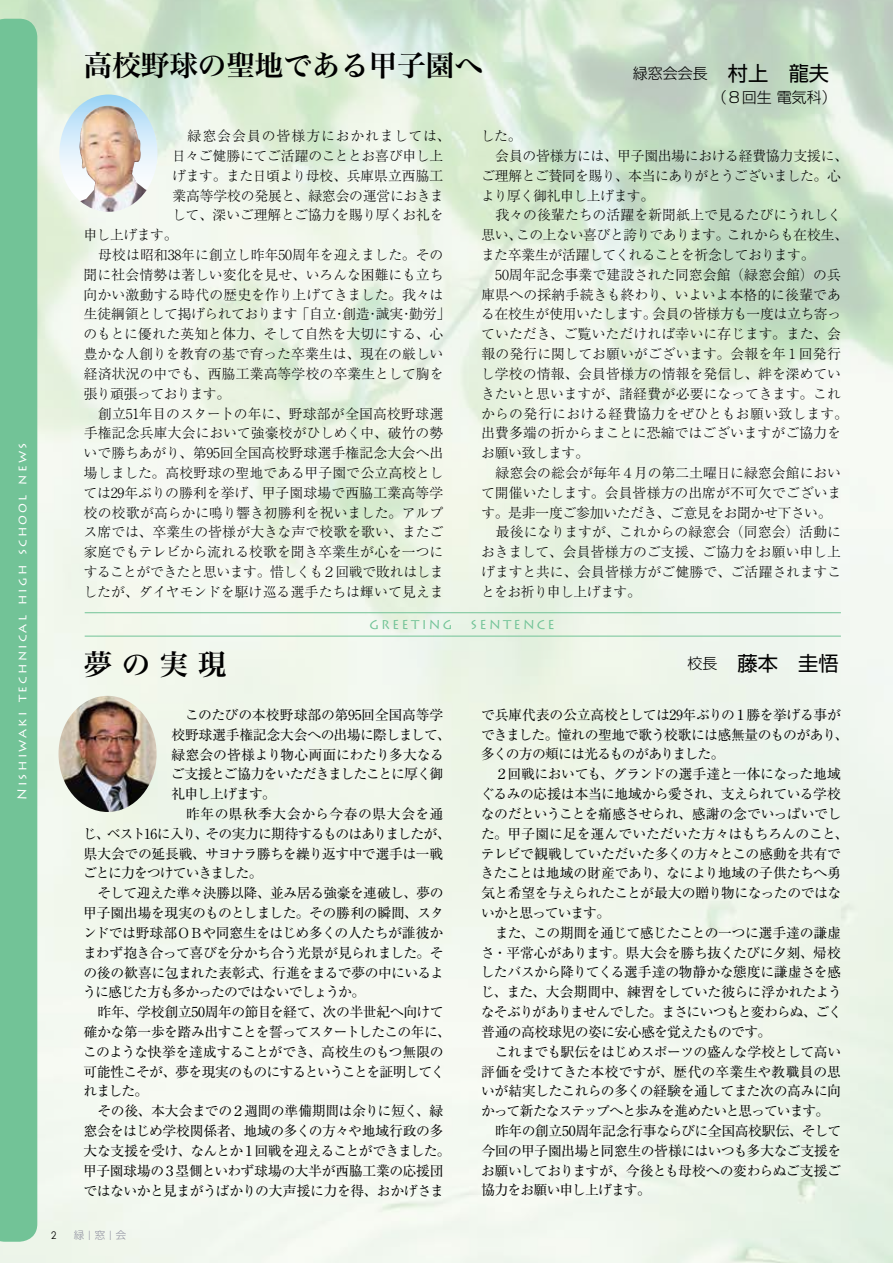
<style>
.page{position:relative;width:893px;height:1263px;background:#fff}
.page>*{position:absolute;margin:0;border:0;box-sizing:border-box;transform-origin:0 0}
.t1{font:28.5px "Hira Min Pro W6";color:#000}
.t2{font:20.25px "Shin Go Pro";color:#000}
.t3{font:300 15px/24px "Shin Go Pro";color:#000;text-align:center}
.t4{font:13.8px/19.8px "Ryumin Pro";letter-spacing:-.035em;color:#000}
.t5{font:300 13.8px/19.8px "Ryumin Pro";color:#000}
.t6{font:13.8px "Ryumin Pro";letter-spacing:-.065em;color:#000}
.t7{font:300 13.8px "Ryumin Pro";letter-spacing:-.04em;color:#000}
.t8{font:13.8px "Ryumin Pro";letter-spacing:-.07em;color:#000}
.t9{font:13.8px "Ryumin Pro";letter-spacing:-.06em;color:#000}
.t10{font:300 13.8px "Ryumin Pro";letter-spacing:-.03em;color:#000}
.t11{font:13.8px "Ryumin Pro";letter-spacing:-.015em;color:#000}
.t12{font:13.8px "Ryumin Pro";letter-spacing:-.005em;color:#000}
.t13{font:300 13.8px "Ryumin Pro";letter-spacing:-.02em;color:#000}
.t14{font:13.8px "Ryumin Pro";letter-spacing:.035em;color:#000}
.t15{font:300 13.8px "Ryumin Pro";letter-spacing:.065em;color:#000}
.t16{font:13.8px "Ryumin Pro";letter-spacing:-.055em;color:#000}
.t17{font:12.75px "Lithos Pro";letter-spacing:.175em;color:#fff}
.t18{font:12.75px "Lithos Pro";letter-spacing:.175em;color:#72c397}
.t19{font:300 10.5px "Shin Go Pro";color:#9192a1}
.t20{font:300 10.5px "Shin Go Pro";color:#9192a1;scale:.88 1}
.t21{font:10.5px "Century Gothic";color:#000;scale:.9 1}
.s1{font-weight:400;font-size:20.25px}
.s2{font-weight:300;font-size:15px}
</style>
<div class="page">
<div style="left:0;top:19px;width:37px;height:1223px;background:#72c397"></div>
<hr style="left:85px;top:612px;width:756px;height:1px;background:#72c397">
<hr style="left:85px;top:636px;width:756px;height:1px;background:#72c397">
<svg style="left:59px;top:94px;width:99px;height:118px"></svg>
<img style="left:80px;top:106px;width:67px;height:106px">
<img style="left:58px;top:696px;width:99px;height:116px">
<p class="t17" style="left:15px;top:800px;width:359px;rotate:-90deg">Nishiwaki technical high school news</p>
<h1 class="t1" style="left:84px;top:40px;width:400px">高校野球の聖地である甲子園へ</h1>
<p class="t3" style="left:624px;top:60px;width:214px">緑窓会会長 　<span class="s1">村上　龍夫　　　　　</span>（８回生 電気科）</p>
<p class="t15" style="left:173px;top:125px;width:279px">　緑窓会会員の皆様方におかれましては、</p>
<p class="t5" style="left:172px;top:145px;width:273px">日々ご健勝にてご活躍のこととお喜び申し上</p>
<p class="t5" style="left:172px;top:165px;width:272px">げます。また日頃より母校、兵庫県立西脇工</p>
<p class="t5" style="left:172px;top:184px;width:273px">業高等学校の発展と、緑窓会の運営におきま</p>
<p class="t13" style="left:172px;top:204px;width:273px">して、深いご理解とご協力を賜り厚くお礼を</p>
<p class="t5" style="left:84px;top:224px;width:95px">申し上げます。</p>
<p class="t5" style="left:84px;top:244px;width:361px">　母校は昭和38年に創立し昨年50周年を迎えました。その</p>
<p class="t5" style="left:84px;top:264px;width:361px">聞に社会情勢は著しい変化を見せ、いろんな困難にも立ち</p>
<p class="t5" style="left:84px;top:283px;width:361px">向かい激動する時代の歴史を作り上げてきました。我々は</p>
<p class="t10" style="left:84px;top:303px;width:368px">生徒綱領として掲げられております「自立・創造・誠実・勤労」</p>
<p class="t5" style="left:84px;top:323px;width:361px">のもとに優れた英知と体力、そして自然を大切にする、心</p>
<p class="t5" style="left:84px;top:343px;width:361px">豊かな人創りを教育の基で育った卒業生は、現在の厳しい</p>
<p class="t5" style="left:84px;top:363px;width:361px">経済状況の中でも、西脇工業高等学校の卒業生として胸を</p>
<p class="t7" style="left:84px;top:383px;width:148px">張り頑張っております。</p>
<p class="t5" style="left:84px;top:402px;width:361px">　創立51年目のスター卜の年に、野球部が全国高校野球選</p>
<p class="t5" style="left:84px;top:422px;width:361px">手権記念兵庫大会において強豪校がひしめく中、破竹の勢</p>
<p class="t5" style="left:84px;top:442px;width:361px">いで勝ちあがり、第95回全国高校野球選手権記念大会へ出</p>
<p class="t5" style="left:84px;top:462px;width:361px">場しました。高校野球の聖地である甲子園で公立高校とし</p>
<p class="t5" style="left:84px;top:482px;width:361px">ては29年ぶりの勝利を挙げ、甲子園球場で西脇工業高等学</p>
<p class="t5" style="left:84px;top:501px;width:361px">校の校歌が高らかに鳴り響き初勝利を祝いました。アルプ</p>
<p class="t5" style="left:84px;top:521px;width:361px">ス席では、卒業生の皆様が大きな声で校歌を歌い、またご</p>
<p class="t5" style="left:84px;top:541px;width:361px">家庭でもテレビから流れる校歌を聞き卒業生が心を一つに</p>
<p class="t7" style="left:84px;top:561px;width:361px">することができたと思います。惜しくも２回戦で敗れはしま</p>
<p class="t5" style="left:83px;top:581px;width:362px">したが、ダイヤモンドを駆け巡る選手たちは輝いて見えま</p>
<p class="t5" style="left:481px;top:125px;width:369px">した。<br>　会員の皆様方には、甲子園出場における経費協力支援に、ご理解とご賛同を賜り、本当にありがとうございました。心より厚く御礼申し上げます。<br>　我々の後輩たちの活躍を新聞紙上で見るたびにうれしく思い、この上ない喜びと誇りであります。これからも在校生、また卒業生が活躍してくれることを祈念しております。<br>　50周年記念事業で建設された同窓会館（緑窓会館）の兵庫県への採納手続きも終わり、いよいよ本格的に後輩である在校生が使用いたします。会員の皆様方も一度は立ち寄っていただき、ご覧いただければ幸いに存じます。また、会報の発行に関してお願いがございます。会報を年１回発行し学校の情報、会員皆様方の情報を発信し、絆を深めていきたいと思いますが、諸経費が必要になってきます。これからの発行における経費協力をぜひともお願い致します。出費多端の折からまことに恐縮ではございますがご協力をお願い致します。<br>　緑窓会の総会が毎年４月の第二土曜日に緑窓会館において開催いたします。会員皆様方の出席が不可欠でございます。是非一度ご参加いただき、ご意見をお聞かせ下さい。　最後になりますが、これからの緑窓会（同窓会）活動におきまして、会員皆様方のご支援、ご協力をお願い申し上げますと共に、会員皆様方がご健勝で、ご活躍されますことをお祈り申し上げます。</p>
<p class="t18" style="left:369px;top:618px;width:84px">GREETING</p>
<p class="t18" style="left:471px;top:618px;width:86px">SENTENCE</p>
<h1 class="t1" style="left:84px;top:639px;width:144px">夢 の 実 現</h1>
<h2 class="t2" style="left:687px;top:647px;width:153px"><span class="s2">校長 　</span>藤本　圭悟</h2>
<p class="t11" style="left:172px;top:704px;width:273px">　このたびの本校野球部の第95回全国高等学</p>
<p class="t4" style="left:172px;top:724px;width:281px">校野球選手権記念大会への出場に際しまして、</p>
<p class="t12" style="left:171px;top:743px;width:274px">緑窓会の皆様より物心両面にわたり多大なる</p>
<p class="t6" style="left:171px;top:763px;width:274px">ご支援とご協力をいただきましたことに厚く御</p>
<p class="t16" style="left:172px;top:783px;width:106px">礼申し上げます。</p>
<p class="t14" style="left:172px;top:803px;width:273px">　昨年の県秋季大会から今春の県大会を通</p>
<p class="t9" style="left:83px;top:823px;width:370px">じ、ベスト16に入り、その実力に期待するものはありましたが、</p>
<p class="t4" style="left:84px;top:843px;width:361px">県大会での延長戦、サヨナラ勝ちを繰り返す中で選手は一戦</p>
<p class="t8" style="left:83px;top:862px;width:181px">ごとに力をつけていきました。</p>
<p class="t4" style="left:84px;top:882px;width:361px">　そして迎えた準々決勝以降、並み居る強豪を連破し、夢の</p>
<p class="t4" style="left:83px;top:902px;width:362px">甲子園出場を現実のものとしました。その勝利の瞬間、スタ</p>
<p class="t4" style="left:83px;top:922px;width:362px">ンドでは野球部ＯＢや同窓生をはじめ多くの人たちが誰彼か</p>
<p class="t4" style="left:83px;top:942px;width:362px">まわず抱き合って喜びを分かち合う光景が見られました。そ</p>
<p class="t4" style="left:83px;top:961px;width:362px">の後の歓喜に包まれた表彰式、行進をまるで夢の中にいるよ</p>
<p class="t8" style="left:83px;top:981px;width:284px">うに感じた方も多かったのではないでしょうか。</p>
<p class="t4" style="left:84px;top:1001px;width:361px">　昨年、学校創立50周年の節目を経て、次の半世紀へ向けて</p>
<p class="t4" style="left:84px;top:1021px;width:369px">確かな第一歩を踏み出すことを誓ってスタートしたこの年に、</p>
<p class="t4" style="left:83px;top:1041px;width:362px">このような快挙を達成することができ、高校生のもつ無限の</p>
<p class="t6" style="left:84px;top:1061px;width:362px">可能性こそが、夢を現実のものにするということを証明してく</p>
<p class="t4" style="left:83px;top:1080px;width:66px">れました。</p>
<p class="t4" style="left:84px;top:1100px;width:361px">　その後、本大会までの２週間の準備期間は余りに短く、緑</p>
<p class="t4" style="left:83px;top:1120px;width:362px">窓会をはじめ学校関係者、地域の多くの方々や地域行政の多</p>
<p class="t4" style="left:84px;top:1140px;width:368px">大な支援を受け、なんとか１回戦を迎えることができました。</p>
<p class="t4" style="left:83px;top:1160px;width:362px">甲子園球場の３塁側といわず球場の大半が西脇工業の応援団</p>
<p class="t4" style="left:83px;top:1179px;width:362px">ではないかと見まがうばかりの大声援に力を得、おかげさま</p>
<p class="t21" style="left:51px;top:1228px;width:7px">2</p>
<p class="t19" style="left:74px;top:1226px;width:12px">緑</p>
<p class="t20" style="left:81px;top:1240px;width:12px;rotate:-90deg">―</p>
<p class="t19" style="left:95px;top:1226px;width:12px">窓</p>
<p class="t20" style="left:102px;top:1240px;width:12px;rotate:-90deg">―</p>
<p class="t19" style="left:116px;top:1226px;width:12px">会</p>
<p class="t4" style="left:480px;top:704px;width:370px">で兵庫代表の公立高校としては29年ぶりの１勝を挙げる事ができました。憧れの聖地で歌う校歌には感無量のものがあり、多くの方の頬には光るものがありました。<br>　２回戦においても、グランドの選手達と一体になった地域ぐるみの応援は本当に地域から愛され、支えられている学校なのだということを痛感させられ、感謝の念でいっぱいでした。甲子園に足を運んでいただいた方々はもちろんのこと、テレビで観戦していただいた多くの方々とこの感動を共有できたことは地域の財産であり、なにより地域の子供たちへ勇気と希望を与えられたことが最大の贈り物になったのではないかと思っています。<br>　また、この期間を通じて感じたことの一つに選手達の謙虚さ・平常心があります。県大会を勝ち抜くたびに夕刻、帰校したバスから降りてくる選手達の物静かな態度に謙虚さを感じ、また、大会期間中、練習をしていた彼らに浮かれたようなそぶりがありませんでした。まさにいつもと変わらぬ、ごく普通の高校球児の姿に安心感を覚えたものです。　　　<br>　これまでも駅伝をはじめスポーツの盛んな学校として高い評価を受けてきた本校ですが、歴代の卒業生や教職員の思いが結実したこれらの多くの経験を通してまた次の高みに向かって新たなステップへと歩みを進めたいと思っています。<br>　昨年の創立50周年記念行事ならびに全国高校駅伝、そして今回の甲子園出場と同窓生の皆様にはいつも多大なご支援をお願いしておりますが、今後とも母校への変わらぬご支援ご協力をお願い申し上げます。</p>
</div>
